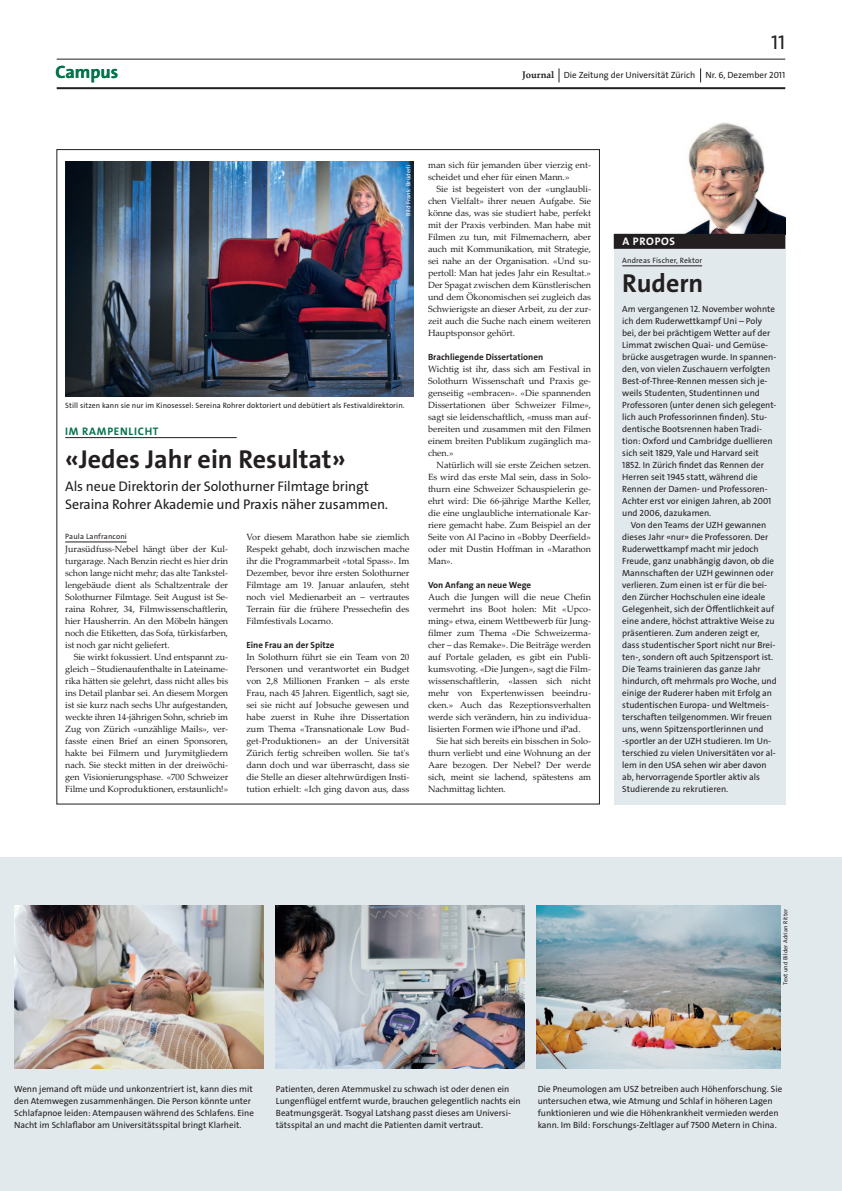
<style>
.page{position:relative;width:842px;height:1191px;background:#fff}
.page>*{position:absolute;margin:0;border:0;box-sizing:border-box;transform-origin:0 0}
.t1{font:26px "The Sans LP7 Bld";color:#231f20}
.t2{font:20px "The Sans LP5 Plain";color:#231f20}
.t3{font:18px "The Sans LP7 Bld";color:#05734b}
.t4{font:14px/18px "The Sans LP5 Plain";letter-spacing:-.01em;color:#231f20}
.t5{font:11px "The Sans LP7 Bld";color:#05734b}
.t6{font:11px "The Sans LP7 Bld";letter-spacing:.06em;color:#fff}
.t7{font:9px/12px "Palatino Linotype";letter-spacing:-.005em;color:#231f20;text-align:justify}
.t8{font:9px/12px "The Sans LP5 Plain";color:#231f20}
.t9{font:9px "The Sans LP7 Bld";color:#231f20}
.t10{font:7.7px "The Sans LP5 Plain";letter-spacing:.01em;color:#231f20}
.t11{font:6px "The Sans LP5 Plain";letter-spacing:.02em;color:#231f20}
.t12{font:6px "The Sans LP5 Plain";letter-spacing:.02em;color:#fff}
.s1{font-family:"Palatino Linotype";font-weight:700;font-size:9.5px}
</style>
<div class="page">
<hr style="left:57px;top:59px;width:728px;height:1px;background:#231f20">
<hr style="left:57px;top:87px;width:728px;height:2px;background:#231f20">
<svg style="left:559px;top:68px;width:1px;height:14px"></svg>
<svg style="left:700px;top:68px;width:1px;height:14px"></svg>
<img style="left:65px;top:162px;width:349px;height:234px">
<hr style="left:65px;top:541px;width:62px;height:1px;background:#231f20">
<img style="left:660px;top:122px;width:125px;height:112px">
<div style="left:614px;top:235px;width:171px;height:569px;background:#e2e9ed"></div>
<div style="left:614px;top:234px;width:171px;height:15px;background:#231f20"></div>
<hr style="left:622px;top:265px;width:80px;height:1px;background:#231f20">
<hr style="left:65px;top:437px;width:172px;height:1px;background:#231f20">
<div style="left:0;top:857px;width:842px;height:334px;background:#e2e9ed"></div>
<img style="left:276px;top:905px;width:249px;height:163px">
<img style="left:536px;top:905px;width:244px;height:163px">
<img style="left:14px;top:905px;width:249px;height:163px">
<h2 class="t2" style="left:771px;top:30px;width:16px">11</h2>
<h3 class="t3" style="left:56px;top:61px;width:64px">Campus</h3>
<p class="t8" style="left:705px;top:69px;width:81px">Nr. 6, Dezember 2011</p>
<p class="t8" style="left:522px;top:69px;width:174px"><span class="s1">Journal</span> Die Zeitung der Universität Zürich</p>
<p class="t12" style="left:404px;top:216px;width:52px;rotate:-90deg">Bild Frank Brüderli</p>
<p class="t10" style="left:65px;top:400px;width:341px">Still sitzen kann sie nur im Kinosessel: Sereina Rohrer doktoriert und debütiert als Festivaldirektorin.</p>
<p class="t5" style="left:65px;top:424px;width:25px">im rampenlicht</p>
<h1 class="t1" style="left:65px;top:442px;width:282px">«Jedes Jahr ein Resultat»</h1>
<h3 class="t4" style="left:65px;top:477px;width:324px">Als neue Direktorin der Solothurner Filmtage bringt<br>Seraina Rohrer Akademie und Praxis näher zusammen.</h3>
<p class="t10" style="left:65px;top:531px;width:63px">Paula Lanfranconi</p>
<p class="t7" style="left:65px;top:542px;width:165px">Jurasüdfuss-Nebel hängt über der Kul&shy;turgarage. Nach Benzin riecht es hier drin schon lange nicht mehr; das alte Tankstel&shy;lengebäude dient als Schaltzentrale der Solothurner Filmtage. Seit August ist Se&shy;raina Rohrer, 34, Filmwissenschaftlerin, hier Hausherrin. An den Möbeln hängen noch die Etiketten, das Sofa, türkisfarben, ist noch gar nicht geliefert.</p>
<p class="t7" style="left:65px;top:650px;width:165px;text-indent:9px">Sie wirkt fokussiert. Und entspannt zu&shy;gleich – Studienaufenthalte in Lateiname&shy;rika hätten sie gelehrt, dass nicht alles bis ins Detail planbar sei. An diesem Morgen ist sie kurz nach sechs Uhr aufgestanden, weckte ihren 14-jährigen Sohn, schrieb im Zug von Zürich «unzählige Mails», ver&shy;fasste einen Brief an einen Sponsoren, hakte bei Filmern und Jurymitgliedern nach. Sie steckt mitten in der dreiwöchi&shy;gen Visionierungsphase. «700 Schweizer Filme und Koproduktionen, erstaunlich!»</p>
<p class="t7" style="left:246px;top:530px;width:165px">Vor diesem Marathon habe sie ziemlich Respekt gehabt, doch inzwischen mache ihr die Programmarbeit «total Spass». Im Dezember, bevor ihre ersten Solothurner Filmtage am 19. Januar anlaufen, steht noch viel Medienarbeit an – vertrautes Terrain für die frühere Pressechefin des Filmfestivals Locarno.</p>
<p class="t9" style="left:246px;top:639px;width:90px">Eine Frau an der Spitze</p>
<p class="t7" style="left:246px;top:650px;width:165px">In Solothurn führt sie ein Team von 20<br>Personen und verantwortet ein Budget von 2,8 Millionen Franken – als erste Frau, nach 45 Jahren. Eigentlich, sagt sie, sei sie nicht auf Jobsuche gewesen und habe zuerst in Ruhe ihre Dissertation zum Thema «Transnationale Low Bud&shy;get-Produktionen» an der Universität Zürich fertig schreiben wollen. Sie tat's dann doch und war überrascht, dass sie die Stelle an dieser altehrwürdigen Insti&shy;tution erhielt: «Ich ging davon aus, dass</p>
<p class="t7" style="left:428px;top:158px;width:164px">man sich für jemanden über vierzig ent&shy;scheidet und eher für einen Mann.»</p>
<p class="t7" style="left:428px;top:182px;width:165px;text-indent:9px">Sie ist begeistert von der «unglaubli&shy;chen Vielfalt» ihrer neuen Aufgabe. Sie könne das, was sie studiert habe, perfekt mit der Praxis verbinden. Man habe mit Filmen zu tun, mit Filmemachern, aber auch mit Kommunikation, mit Strategie, sei nahe an der Organisation. «Und su&shy;pertoll: Man hat jedes Jahr ein Resultat.» Der Spagat zwischen dem Künstlerischen und dem Ökonomischen sei zugleich das Schwierigste an dieser Arbeit, zu der zur&shy;zeit auch die Suche nach einem weiteren Hauptsponsor gehört.</p>
<p class="t9" style="left:428px;top:351px;width:117px">Brachliegende Dissertationen</p>
<p class="t7" style="left:428px;top:362px;width:164px">Wichtig ist ihr, dass sich am Festival in Solothurn Wissenschaft und Praxis ge&shy;genseitig «embracen». «Die spannenden Dissertationen über Schweizer Filme», sagt sie leidenschaftlich, «muss man auf&shy;bereiten und zusammen mit den Filmen einem breiten Publikum zugänglich ma&shy;chen.»</p>
<p class="t7" style="left:428px;top:458px;width:165px;text-indent:9px">Natürlich will sie erste Zeichen setzen.<br>Es wird das erste Mal sein, dass in Solo&shy;thurn eine Schweizer Schauspielerin ge&shy;ehrt wird: Die 66-jährige Marthe Keller, die eine unglaubliche internationale Kar&shy;riere gemacht habe. Zum Beispiel an der Seite von Al Pacino in «Bobby Deerfield» oder mit Dustin Hoffman in «Marathon Man».</p>
<p class="t9" style="left:428px;top:579px;width:105px">Von Anfang an neue Wege</p>
<p class="t7" style="left:428px;top:590px;width:165px">Auch die Jungen will die neue Chefin vermehrt ins Boot holen: Mit «Upco&shy;ming» etwa, einem Wettbewerb für Jung&shy;filmer zum Thema «Die Schweizerma&shy;cher – das Remake». Die Beiträge werden auf Portale geladen, es gibt ein Publi&shy;kumsvoting. «Die Jungen», sagt die Film&shy;wissenschaftlerin, «lassen sich nicht mehr von Expertenwissen beeindru&shy;cken.» Auch das Rezeptionsverhalten werde sich verändern, hin zu individua&shy;lisierten Formen wie iPhone und iPad.</p>
<p class="t7" style="left:428px;top:734px;width:165px;text-indent:9px">Sie hat sich bereits ein bisschen in Solo&shy;thurn verliebt und eine Wohnung an der Aare bezogen. Der Nebel? Der werde sich, meint sie lachend, spätestens am Nachmittag lichten.</p>
<p class="t6" style="left:622px;top:235px;width:54px">A PROPOS</p>
<p class="t10" style="left:622px;top:255px;width:82px">Andreas Fischer, Rektor</p>
<h1 class="t1" style="left:622px;top:266px;width:83px">Rudern</h1>
<p class="t8" style="left:622px;top:303px;width:156px">Am vergangenen 12. November wohnte ich dem Ruderwettkampf Uni – Poly bei, der bei prächtigem Wetter auf der Limmat zwischen Quai- und Gemüse&shy;brücke ausgetragen wurde. In spannen&shy;den, von vielen Zuschauern verfolgten Best-of-Three-Rennen messen sich je&shy;weils Studenten, Studentinnen und Professoren (unter denen sich gelegent&shy;lich auch Professorinnen finden). Stu&shy;dentische Bootsrennen haben Tradi&shy;tion: Oxford und Cambridge duellieren sich seit 1829, Yale und Harvard seit 1852. In Zürich findet das Rennen der Herren seit 1945 statt, während die Rennen der Damen- und Professoren-Achter erst vor einigen Jahren, ab 2001 und 2006, dazukamen.</p>
<p class="t8" style="left:622px;top:519px;width:156px;text-indent:9px">Von den Teams der UZH gewannen dieses Jahr «nur» die Professoren. Der Ruderwettkampf macht mir jedoch Freude, ganz unabhängig davon, ob die Mannschaften der UZH gewinnen oder verlieren. Zum einen ist er für die bei&shy;den Zürcher Hochschulen eine ideale Gelegenheit, sich der Öffentlichkeit auf eine andere, höchst attraktive Weise zu präsentieren. Zum anderen zeigt er, dass studentischer Sport nicht nur Brei&shy;ten-, sondern oft auch Spitzensport ist.<br>Die Teams trainieren das ganze Jahr hindurch, oft mehrmals pro Woche, und einige der Ruderer haben mit Erfolg an studentischen Europa- und Weltmeis&shy;terschaften teilgenommen. Wir freuen uns, wenn Spitzensportlerinnen und -sportler an der UZH studieren. Im Un&shy;terschied zu vielen Universitäten vor al&shy;lem in den USA sehen wir aber davon ab, hervorragende Sportler aktiv als Studierende zu rekrutieren.</p>
<p class="t11" style="left:782px;top:985px;width:78px;rotate:-90deg">Text und Bilder Adrian Ritter</p>
<p class="t8" style="left:14px;top:1083px;width:241px">Wenn jemand oft müde und unkonzentriert ist, kann dies mit den Atemwegen zusammenhängen. Die Person könnte unter Schlafapnoe leiden: Atempausen während des Schlafens. Eine Nacht im Schlaflabor am Universitätsspital bringt Klarheit.</p>
<p class="t8" style="left:276px;top:1083px;width:246px">Patienten, deren Atemmuskel zu schwach ist oder denen ein Lungenflügel entfernt wurde, brauchen gelegentlich nachts ein Beatmungsgerät. Tsogyal Latshang passt dieses am Universi&shy;tätsspital an und macht die Patienten damit vertraut.</p>
<p class="t8" style="left:538px;top:1083px;width:246px">Die Pneumologen am USZ betreiben auch Höhenforschung. Sie untersuchen etwa, wie Atmung und Schlaf in höheren Lagen funktionieren und wie die Höhenkrankheit vermieden werden kann. Im Bild: Forschungs-Zeltlager auf 7500 Metern in China.</p>
</div>
